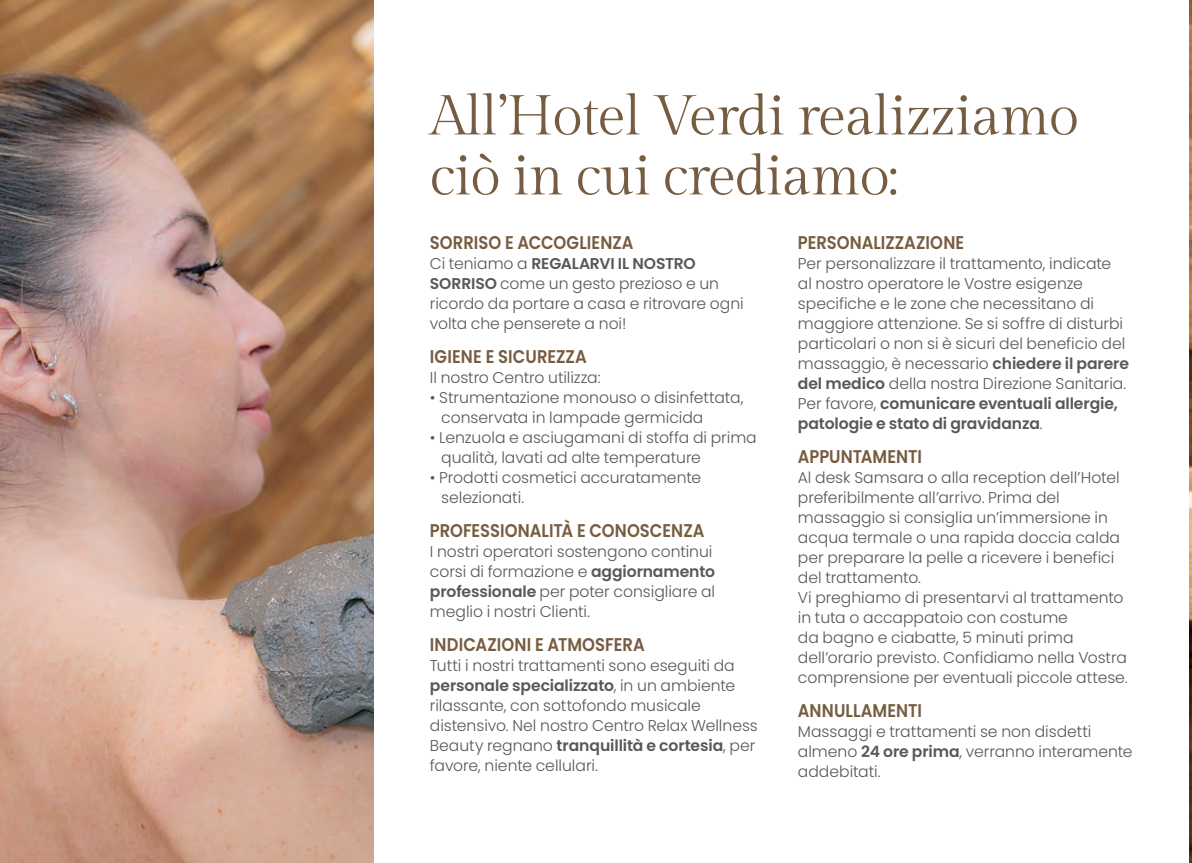
<style>
.page{position:relative;width:1192px;height:863px;background:#fff}
.page>*{position:absolute;margin:0;border:0;box-sizing:border-box;transform-origin:0 0}
.t1{font:56px/60px "Gilda Display";letter-spacing:-.02em;color:#765c40}
.t2{font:600 18.4px "Poppins";color:#765c40;scale:.89 1}
.t3{font:300 15.6px/20px "Poppins";letter-spacing:-.005em;color:#57585a}
.s1{font-weight:600}
</style>
<div class="page">
<img style="left:0;top:0;width:373px;height:863px">
<img style="left:1190px;top:0;width:2px;height:863px">
<h1 class="t1" style="left:430px;top:87px;width:650px">All’Hotel Verdi realizziamo ciò in cui crediamo:</h1>
<p class="t2" style="left:430px;top:232px;width:230px">SORRISO E ACCOGLIENZA</p>
<p class="t3" style="left:430px;top:254px;width:315px">Ci teniamo a <span class="s1">REGALARVI IL NOSTRO SORRISO</span> come un gesto prezioso e un ricordo da portare a casa e ritrovare ogni volta che penserete a noi!</p>
<p class="t2" style="left:430px;top:346px;width:178px">IGIENE E SICUREZZA</p>
<p class="t3" style="left:430px;top:368px;width:172px">Il nostro Centro utilizza:</p>
<p class="t3" style="left:441px;top:388px;width:304px;text-indent:-11px">• Strumentazione monouso o disinfettata, conservata in lampade germicida</p>
<p class="t3" style="left:441px;top:428px;width:317px;text-indent:-11px">• Lenzuola e asciugamani di stoffa di prima qualità, lavati ad alte temperature</p>
<p class="t3" style="left:441px;top:468px;width:261px;text-indent:-11px">• Prodotti cosmetici accuratamente selezionati.</p>
<p class="t2" style="left:430px;top:520px;width:310px">PROFESSIONALITÀ E CONOSCENZA</p>
<p class="t3" style="left:430px;top:542px;width:287px">I nostri operatori sostengono continui corsi di formazione e <span class="s1">aggiornamento professionale</span> per poter consigliare al meglio i nostri Clienti.</p>
<p class="t2" style="left:430px;top:634px;width:243px">INDICAZIONI E ATMOSFERA</p>
<p class="t3" style="left:430px;top:656px;width:329px">Tutti i nostri trattamenti sono eseguiti da <span class="s1">personale specializzato</span>, in un ambiente rilassante, con sottofondo musicale distensivo. Nel nostro Centro Relax Wellness Beauty regnano <span class="s1">tranquillità e cortesia</span>, per favore, niente cellulari.</p>
<p class="t2" style="left:798px;top:232px;width:188px">PERSONALIZZAZIONE</p>
<p class="t3" style="left:798px;top:254px;width:333px">Per personalizzare il trattamento, indicate al nostro operatore le Vostre esigenze specifiche e le zone che necessitano di maggiore attenzione. Se si soffre di disturbi particolari o non si è sicuri del beneficio del massaggio, è necessario <span class="s1">chiedere il parere del medico</span> della nostra Direzione Sanitaria.<br>Per favore, <span class="s1">comunicare eventuali allergie, patologie e stato di gravidanza</span>.</p>
<p class="t2" style="left:798px;top:446px;width:141px">APPUNTAMENTI</p>
<p class="t3" style="left:798px;top:468px;width:331px">Al desk Samsara o alla reception dell’Hotel preferibilmente all’arrivo. Prima del massaggio si consiglia un’immersione in acqua termale o una rapida doccia calda per preparare la pelle a ricevere i benefici del trattamento.<br>Vi preghiamo di presentarvi al trattamento in tuta o accappatoio con costume<br>da bagno e ciabatte, 5 minuti prima dell’orario previsto. Confidiamo nella Vostra comprensione per eventuali piccole attese.</p>
<p class="t2" style="left:798px;top:700px;width:141px">ANNULLAMENTI</p>
<p class="t3" style="left:798px;top:722px;width:336px">Massaggi e trattamenti se non disdetti almeno <span class="s1">24 ore prima</span>, verranno interamente addebitati.</p>
</div>
